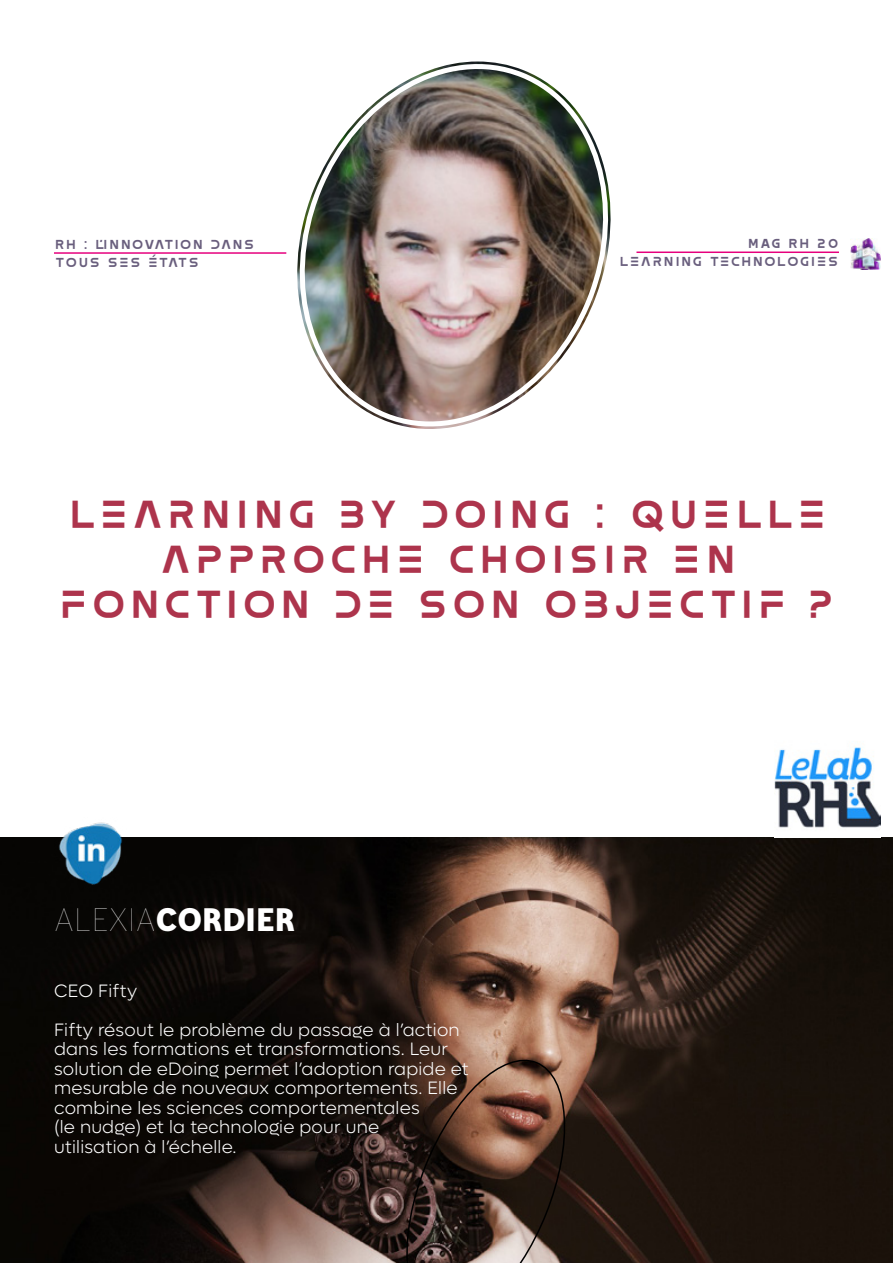
<style>
.page{position:relative;width:893px;height:1263px;background:#fff}
.page>*{position:absolute;margin:0;border:0;box-sizing:border-box;transform-origin:0 0}
.t1{font:500 45px/45px "GROUPE";letter-spacing:-.05em;color:#ad344c;text-align:center}
.t2{font:900 33px "Lean O Sans FY";color:#fff}
.t3{font:300 18px/19.5px "Lufga";letter-spacing:.01em;color:#fff}
.t4{font:500 15px/18px "GROUPE";letter-spacing:-.05em;color:#695e7d}
.s1{font-weight:100}
</style>
<div class="page">
<hr style="left:54px;top:252px;width:232px;height:2px;background:#e6007d">
<hr style="left:636px;top:251px;width:203px;height:2px;background:#e6007d">
<img style="left:0;top:838px;width:893px;height:425px">
<img style="left:850px;top:238px;width:30px;height:31px">
<img style="left:274px;top:61px;width:337px;height:368px">
<img style="left:54px;top:822px;width:72px;height:67px">
<svg style="left:396px;top:1047px;width:180px;height:216px;background:#594035"></svg>
<img style="left:775px;top:747px;width:105px;height:81px">
<p class="t4" style="left:54px;top:235px;width:203px">RH : L'INNOVATION DANS<br>TOUS SES ÉTATS</p>
<p class="t4" style="left:619px;top:234px;width:222px;text-align:right">MAG RH 20<br>LEARNING TECHNOLOGIES</p>
<h1 class="t1" style="left:57px;top:490px;width:782px">LEARNING BY DOING : QUELLE<br>APPROCHE CHOISIR EN<br>FONCTION DE SON OBJECTIF ?</h1>
<h2 class="t2" style="left:54px;top:898px;width:242px"><span class="s1">ALEXIA</span>CORDIER</h2>
<p class="t3" style="left:54px;top:972px;width:407px;line-height:39px">CEO Fifty<br>Fifty résout le problème du passage à l’action</p>
<p class="t3" style="left:54px;top:1040px;width:416px">dans les formations et transformations. Leur solution de eDoing permet l’adoption rapide et mesurable de nouveaux comportements. Elle combine les sciences comportementales<br>(le nudge) et la technologie pour une utilisation à l’échelle.</p>
</div>
